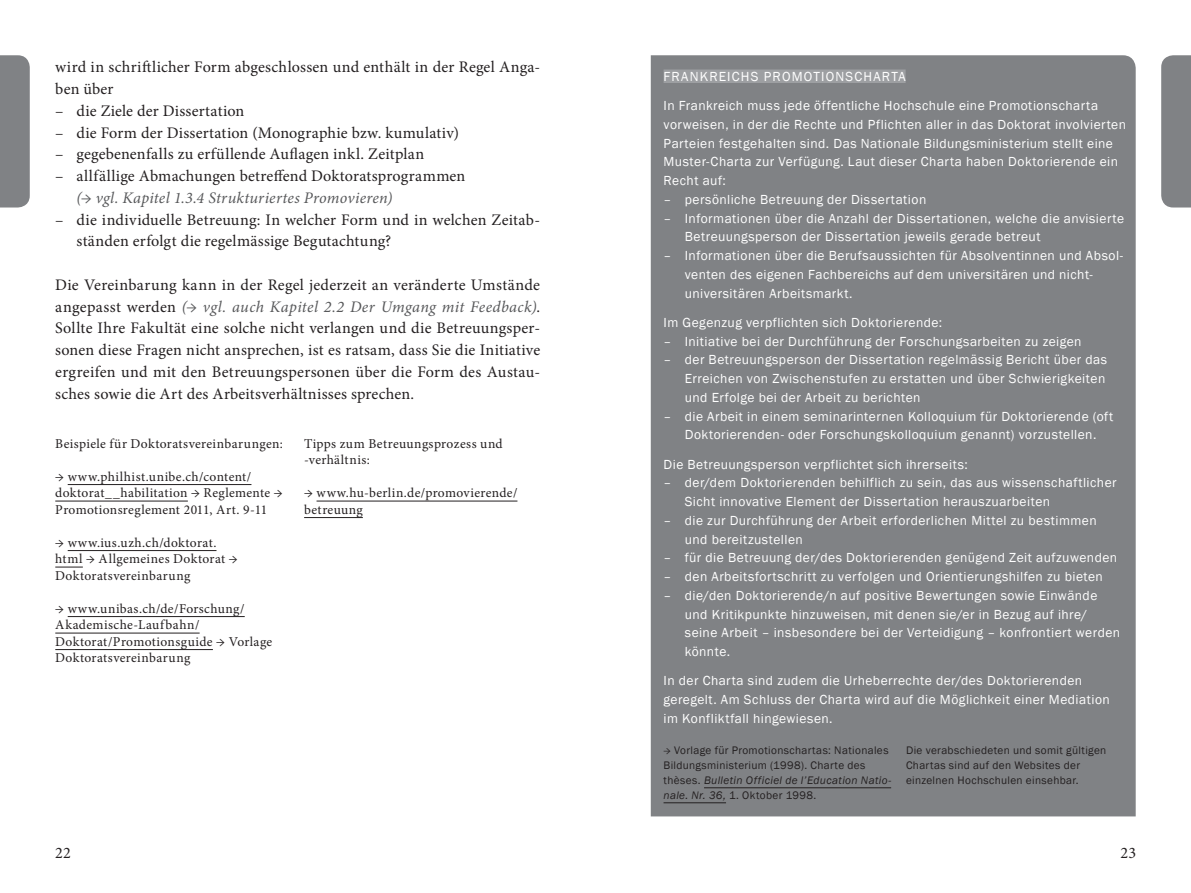
<style>
.page{position:relative;width:1191px;height:893px;background:#fff}
.page>*{position:absolute;margin:0;border:0;box-sizing:border-box;transform-origin:0 0}
.Lauftext_Basis{font:16.2px/21.8px "Minion Pro";letter-spacing:.015em;color:#231f20}
.Lauftext_Basis_Aufzä{font:16.2px/21.8px "Minion Pro";letter-spacing:.01em;color:#231f20}
.Box_Aufzählung_weiss{font:13.5px/18.8px "Franklin Gothic";letter-spacing:.035em;color:#fff}
.Box_Lauftext_weiss{font:13.5px/18.8px "Franklin Gothic";letter-spacing:.035em;color:#fff}
.Weiterführend_klein{font:13.5px/16.5px "Minion Pro";letter-spacing:.025em;color:#231f20}
.Box_Lauftext_weiss-2{font:13.5px "Franklin Gothic";letter-spacing:.09em;color:#fff}
.Box_Footnote_black{font:11.25px/15px "Franklin Gothic";letter-spacing:.03em;color:#231f20}
.s1{font-style:italic;color:#57585a}
.s2{font-family:"Minion Pro"}
.s3{font-style:italic}
</style>
<div class="page">
<div style="left:651px;top:55px;width:484px;height:761px;background:#808285"></div>
<div style="left:663px;top:69px;width:242px;height:14px;background:#9d9fa2"></div>
<hr style="left:704px;top:787px;width:187px;height:1px;background:#231f20">
<hr style="left:663px;top:802px;width:63px;height:1px;background:#231f20">
<div style="left:1161px;top:55px;width:30px;height:152px;background:#808285"></div>
<hr style="left:68px;top:484px;width:183px;height:1px;background:#231f20">
<hr style="left:55px;top:501px;width:133px;height:1px;background:#231f20">
<hr style="left:68px;top:550px;width:148px;height:1px;background:#231f20">
<svg style="left:55px;top:567px;width:28px;height:1px"></svg>
<hr style="left:68px;top:616px;width:177px;height:1px;background:#231f20">
<hr style="left:55px;top:633px;width:145px;height:1px;background:#231f20">
<hr style="left:55px;top:649px;width:158px;height:1px;background:#231f20">
<hr style="left:316px;top:501px;width:201px;height:1px;background:#231f20">
<hr style="left:304px;top:517px;width:59px;height:1px;background:#231f20">
<div style="left:0;top:55px;width:30px;height:152px;background:#808285"></div>
<p class="Lauftext_Basis" style="left:55px;top:56px;width:486px">wird in schriftlicher Form abgeschlossen und enthält in der Regel Anga&shy;ben über</p>
<p class="Lauftext_Basis_Aufzä" style="left:55px;top:100px;width:191px">– die Ziele der Dissertation</p>
<p class="Lauftext_Basis_Aufzä" style="left:55px;top:122px;width:405px">– die Form der Dissertation (Monographie bzw. kumulativ)</p>
<p class="Lauftext_Basis_Aufzä" style="left:55px;top:143px;width:370px">– gegebenenfalls zu erfüllende Auflagen inkl. Zeitplan</p>
<p class="Lauftext_Basis_Aufzä" style="left:77px;top:165px;width:390px;text-indent:-21px">– allfällige Abmachungen betreffend Doktoratsprogrammen <span class="s1">(→ vgl. Kapitel 1.3.4 Strukturiertes Promovieren)</span></p>
<p class="Lauftext_Basis_Aufzä" style="left:77px;top:209px;width:465px;text-indent:-21px">– die individuelle Betreuung: In welcher Form und in welchen Zeitab&shy;ständen erfolgt die regelmässige Begutachtung?</p>
<p class="Lauftext_Basis" style="left:55px;top:274px;width:486px;text-align:justify">Die Vereinbarung kann in der Regel jederzeit an veränderte Umstände angepasst werden <span class="s1">(→ vgl. auch Kapitel 2.2 Der Umgang mit Feedback)</span>.<br>Sollte Ihre Fakultät eine solche nicht verlangen und die Betreuungsper&shy;sonen diese Fragen nicht ansprechen, ist es ratsam, dass Sie die Initiative ergreifen und mit den Betreuungspersonen über die Form des Austau&shy;sches sowie die Art des Arbeitsverhältnisses sprechen.</p>
<p class="Weiterführend_klein" style="left:55px;top:435px;width:229px">Beispiele für Doktoratsvereinbarungen:</p>
<p class="Weiterführend_klein" style="left:55px;top:468px;width:229px">→ www.philhist.unibe.ch/content/ doktorat__habilitation → Reglemente →<br>Promotionsreglement 2011, Art. 9-11</p>
<p class="Weiterführend_klein" style="left:55px;top:534px;width:184px">→ www.ius.uzh.ch/doktorat. html → Allgemeines Doktorat →<br>Doktoratsvereinbarung</p>
<p class="Weiterführend_klein" style="left:55px;top:600px;width:219px">→ www.unibas.ch/de/Forschung/<br>Akademische-Laufbahn/<br>Doktorat/Promotionsguide → Vorlage<br>Doktoratsvereinbarung</p>
<p class="Weiterführend_klein" style="left:304px;top:435px;width:200px">Tipps zum Betreuungsprozess und -verhältnis:</p>
<p class="Weiterführend_klein" style="left:304px;top:485px;width:215px">→ www.hu-berlin.de/promovierende/ betreuung</p>
<p class="Box_Lauftext_weiss-2" style="left:663px;top:68px;width:243px">FRANKREICHS PROMOTIONSCHARTA</p>
<p class="Box_Lauftext_weiss" style="left:663px;top:96px;width:464px">In Frankreich muss jede öffentliche Hochschule eine Promotionscharta vorweisen, in der die Rechte und Pflichten aller in das Doktorat involvierten Parteien festgehalten sind. Das Nationale Bildungsministerium stellt eine Muster-Charta zur Verfügung. Laut dieser Charta haben Doktorierende ein Recht auf:</p>
<p class="Box_Aufzählung_weiss" style="left:663px;top:190px;width:264px">– persönliche Betreuung der Dissertation</p>
<p class="Box_Aufzählung_weiss" style="left:685px;top:209px;width:441px;text-indent:-21px">– Informationen über die Anzahl der Dissertationen, welche die anvisierte<br>Betreuungsperson der Dissertation jeweils gerade betreut</p>
<p class="Box_Aufzählung_weiss" style="left:685px;top:246px;width:440px;text-indent:-21px">– Informationen über die Berufsaussichten für Absolventinnen und Absol&shy;venten des eigenen Fachbereichs auf dem universitären und nicht&shy;universitären Arbeitsmarkt.</p>
<p class="Box_Lauftext_weiss" style="left:663px;top:313px;width:280px">Im Gegenzug verpflichten sich Doktorierende:</p>
<p class="Box_Aufzählung_weiss" style="left:663px;top:332px;width:419px">– Initiative bei der Durchführung der Forschungsarbeiten zu zeigen</p>
<p class="Box_Aufzählung_weiss" style="left:685px;top:351px;width:424px;text-indent:-21px">– der Betreuungsperson der Dissertation regelmässig Bericht über das<br>Erreichen von Zwischenstufen zu erstatten und über Schwierigkeiten und Erfolge bei der Arbeit zu berichten</p>
<p class="Box_Aufzählung_weiss" style="left:663px;top:407px;width:451px;text-align:center">– die Arbeit in einem seminarinternen Kolloquium für Doktorierende (oft<br>Doktorierenden- oder Forschungskolloquium genannt) vorzustellen.</p>
<p class="Box_Lauftext_weiss" style="left:663px;top:455px;width:306px">Die Betreuungsperson verpflichtet sich ihrerseits:</p>
<p class="Box_Aufzählung_weiss" style="left:685px;top:474px;width:433px;text-indent:-21px">– der/dem Doktorierenden behilflich zu sein, das aus wissenschaftlicher<br>Sicht innovative Element der Dissertation herauszuarbeiten</p>
<p class="Box_Aufzählung_weiss" style="left:685px;top:511px;width:413px;text-indent:-21px">– die zur Durchführung der Arbeit erforderlichen Mittel zu bestimmen und bereitzustellen</p>
<p class="Box_Aufzählung_weiss" style="left:663px;top:549px;width:455px">– für die Betreuung der/des Doktorierenden genügend Zeit aufzuwenden</p>
<p class="Box_Aufzählung_weiss" style="left:663px;top:567px;width:441px">– den Arbeitsfortschritt zu verfolgen und Orientierungshilfen zu bieten</p>
<p class="Box_Aufzählung_weiss" style="left:685px;top:586px;width:437px;text-indent:-21px">– die/den Doktorierende/n auf positive Bewertungen sowie Einwände und Kritikpunkte hinzuweisen, mit denen sie/er in Bezug auf ihre/ seine Arbeit – insbesondere bei der Verteidigung – konfrontiert werden könnte.</p>
<p class="Box_Lauftext_weiss" style="left:663px;top:672px;width:448px">In der Charta sind zudem die Urheberrechte der/des Doktorierenden geregelt. Am Schluss der Charta wird auf die Möglichkeit einer Mediation im Konfliktfall hingewiesen.</p>
<p class="Box_Footnote_black" style="left:663px;top:743px;width:229px"><span class="s2">→</span> Vorlage für Promotionschartas: Nationales Bildungsministerium (1998). Charte des thèses. <span class="s3">Bulletin Officiel de l’Education Natio&shy;nale. Nr. 36,</span> 1. Oktober 1998.</p>
<p class="Box_Footnote_black" style="left:906px;top:743px;width:202px">Die verabschiedeten und somit gültigen<br>Chartas sind auf den Websites der einzelnen Hochschulen einsehbar.</p>
<p class="Lauftext_Basis" style="left:55px;top:842px;width:17px">22</p>
<p class="Lauftext_Basis" style="left:1120px;top:842px;width:17px">23</p>
</div>
